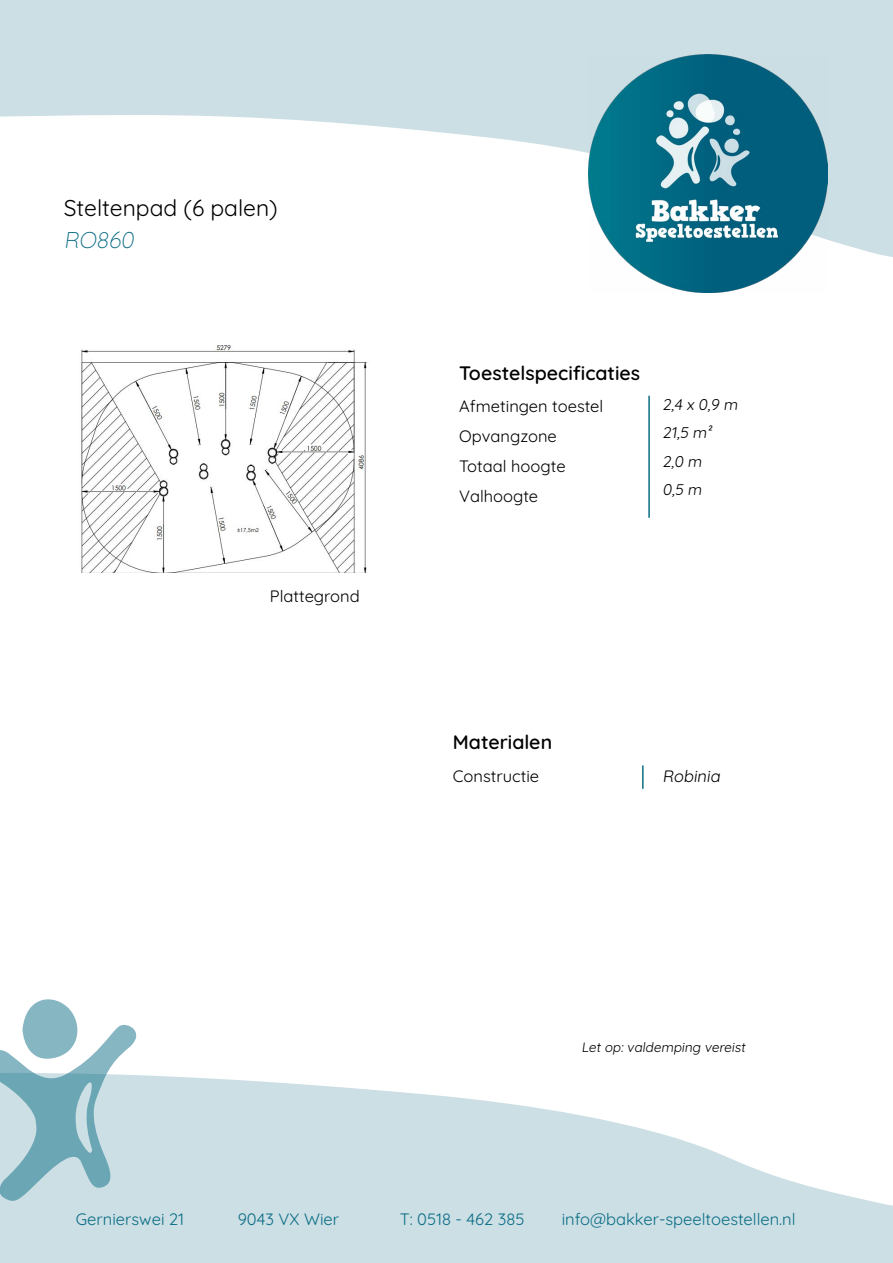
<style>
.page{position:relative;width:893px;height:1263px;background:#fff}
.page>*{position:absolute;margin:0;border:0;box-sizing:border-box;transform-origin:0 0}
.t1{font:300 22.8px "Quicksand";color:#000}
.t2{font:300 22.8px "Quicksand";color:#0b6d85}
.t3{font:300 19.5px "Quicksand";color:#000}
.t4{font:300 16.5px/30px "Quicksand";color:#000}
.t5{font:300 16.5px "Quicksand";color:#0b6d85}
.t6{font:300 15.6px/28.2px "Quicksand";color:#000}
.t7{font:300 13.5px "Quicksand";color:#000}
</style>
<div class="page">
<svg style="left:0;top:0;width:893px;height:257px;fill:#ccdfe5"></svg>
<img style="left:589px;top:54px;width:238px;height:238px">
<svg style="left:0;top:1075px;width:893px;height:188px;fill:#ccdfe5"></svg>
<svg style="left:0;top:999px;width:136px;height:202px"></svg>
<img style="left:81px;top:345px;width:286px;height:228px">
<hr style="left:648px;top:396px;width:2px;height:122px;background:#0b6d85">
<hr style="left:642px;top:765px;width:2px;height:24px;background:#0b6d85">
<h1 class="t1" style="left:64px;top:191px;width:215px">Steltenpad (6 palen)</h1>
<h1 class="t2" style="left:64px;top:222px;width:76px">RO860</h1>
<p class="t4" style="left:270px;top:580px;width:91px">Plattegrond</p>
<p class="t3" style="left:459px;top:358px;width:182px">Toestelspecificaties</p>
<p class="t4" style="left:459px;top:390px;width:146px">Afmetingen toestel<br>Opvangzone<br>Totaal hoogte<br>Valhoogte</p>
<p class="t6" style="left:662px;top:389px;width:80px">2,4 x 0,9 m<br>21,5 m²<br>2,0 m<br>0,5 m</p>
<p class="t3" style="left:453px;top:727px;width:101px">Materialen</p>
<p class="t4" style="left:453px;top:759px;width:88px">Constructie</p>
<p class="t4" style="left:662px;top:759px;width:62px">Robinia</p>
<p class="t7" style="left:581px;top:1037px;width:168px">Let op: valdemping vereist</p>
<p class="t5" style="left:76px;top:1207px;width:110px">Gernierswei 21</p>
<p class="t5" style="left:238px;top:1207px;width:103px">9043 VX Wier</p>
<p class="t5" style="left:400px;top:1207px;width:126px">T: 0518 - 462 385</p>
<p class="t5" style="left:562px;top:1207px;width:235px">info@bakker-speeltoestellen.nl</p>
</div>
